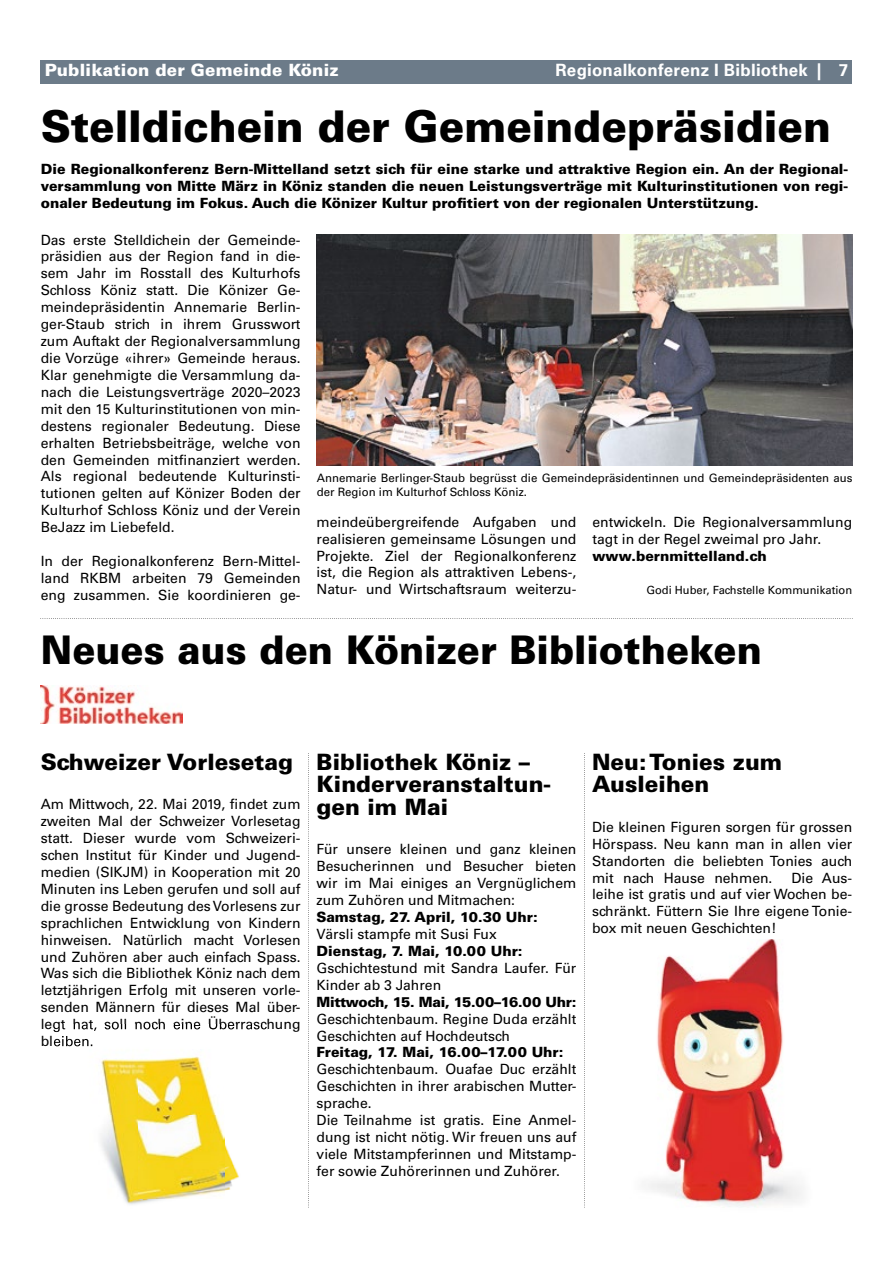
<style>
.page{position:relative;width:893px;height:1263px;background:#fff}
.page>*{position:absolute;margin:0;border:0;box-sizing:border-box;transform-origin:0 0}
.t1{font:900 43.65px "Univers LT Std";letter-spacing:-.005em;color:#000;scale:.96 1}
.t2{font:900 39.45px "Univers LT Std";letter-spacing:-.005em;color:#000;scale:.96 1}
.t3{font:900 22.5px/22.5px "Univers LT Std";color:#000}
.t4{font:700 16.95px "Univers LT Std";letter-spacing:.015em;color:#fff}
.t5{font:900 16.95px "Univers LT Std";letter-spacing:.01em;color:#fff}
.t6{font:14.1px/17px "Univers LT Std";color:#000;text-align:justify}
.t7{font:900 14.1px/17px "Univers LT Std";color:#000;text-align:justify}
.t8{font:900 14.1px "Univers LT Std";letter-spacing:-.02em;color:#000}
.t9{font:11.55px/14.1px "Univers LT Std";color:#000}
.t10{font:11.25px "Univers LT Std";color:#000}
</style>
<div class="page">
<div style="left:41px;top:60px;width:811px;height:24px;background:#6c7b89"></div>
<img style="left:317px;top:234px;width:535px;height:232px">
<svg style="left:40px;top:618px;width:811px;height:1px"></svg>
<img style="left:648px;top:939px;width:154px;height:268px">
<img style="left:41px;top:686px;width:142px;height:38px">
<svg style="left:308px;top:753px;width:1px;height:454px"></svg>
<svg style="left:584px;top:753px;width:1px;height:454px"></svg>
<img style="left:53px;top:1024px;width:214px;height:181px">
<img style="left:53px;top:1036px;width:39px;height:10px">
<p class="t5" style="left:45px;top:59px;width:296px">Publikation der Gemeinde Köniz</p>
<p class="t4" style="left:555px;top:60px;width:294px">Regionalkonferenz I Bibliothek | 7</p>
<h1 class="t1" style="left:41px;top:99px;width:825px">Stelldichein der Gemeindepräsidien</h1>
<p class="t7" style="left:41px;top:160px;width:809px">Die Regionalkonferenz Bern-Mittelland setzt sich für eine starke und attraktive Region ein. An der Regional&shy;versammlung von Mitte März in Köniz standen die neuen Leistungsverträge mit Kulturinstitutionen von regi&shy;onaler Bedeutung im Fokus. Auch die Könizer Kultur profitiert von der regionalen Unterstützung.</p>
<p class="t6" style="left:41px;top:231px;width:261px">Das erste Stelldichein der Gemeinde&shy;präsidien aus der Region fand in die&shy;sem Jahr im Rosstall des Kulturhofs Schloss Köniz statt. Die Könizer Ge&shy;meindepräsidentin Annemarie Berlin&shy;ger-Staub strich in ihrem Grusswort zum Auftakt der Regionalversammlung die Vorzüge «ihrer» Gemeinde heraus.<br>Klar genehmigte die Versammlung da&shy;nach die Leistungsverträge 2020–2023 mit den 15 Kulturinstitutionen von min&shy;destens regionaler Bedeutung. Diese erhalten Betriebsbeiträge, welche von den Gemeinden mitfinanziert werden.<br>Als regional bedeutende Kulturinsti&shy;tutionen gelten auf Könizer Boden der Kulturhof Schloss Köniz und der Verein BeJazz im Liebefeld.</p>
<p class="t6" style="left:41px;top:553px;width:261px">In der Regionalkonferenz Bern-Mittel&shy;land RKBM arbeiten 79 Gemeinden eng zusammen. Sie koordinieren ge-</p>
<p class="t9" style="left:317px;top:471px;width:537px">Annemarie Berlinger-Staub begrüsst die Gemeindepräsidentinnen und Gemeindepräsidenten aus der Region im Kulturhof Schloss Köniz.</p>
<p class="t6" style="left:317px;top:513px;width:261px">meindeübergreifende Aufgaben und realisieren gemeinsame Lösungen und Projekte. Ziel der Regionalkonferenz ist, die Region als attraktiven Lebens-, Natur- und Wirtschaftsraum weiterzu-</p>
<p class="t6" style="left:592px;top:513px;width:261px">entwickeln. Die Regionalversammlung tagt in der Regel zweimal pro Jahr.</p>
<p class="t7" style="left:592px;top:547px;width:176px">www.bernmittelland.ch</p>
<p class="t10" style="left:646px;top:584px;width:207px">Godi Huber, Fachstelle Kommunikation</p>
<h2 class="t2" style="left:41px;top:625px;width:753px">Neues aus den Könizer Bibliotheken</h2>
<h3 class="t3" style="left:41px;top:750px;width:254px">Schweizer Vorlesetag</h3>
<p class="t6" style="left:41px;top:796px;width:261px">Am Mittwoch, 22. Mai 2019, findet zum zweiten Mal der Schweizer Vorlesetag statt. Dieser wurde vom Schweizeri&shy;schen Institut für Kinder und Jugend&shy;medien (SIKJM) in Kooperation mit 20<br>Minuten ins Leben gerufen und soll auf die grosse Bedeutung des Vorlesens zur sprachlichen Entwicklung von Kindern hinweisen. Natürlich macht Vorlesen und Zuhören aber auch einfach Spass.<br>Was sich die Bibliothek Köniz nach dem letztjährigen Erfolg mit unseren vorle&shy;senden Männern für dieses Mal über&shy;legt hat, soll noch eine Überraschung</p>
<h3 class="t3" style="left:317px;top:750px;width:236px">Bibliothek Köniz –<br>Kinderveranstaltun&shy;gen im Mai</h3>
<p class="t6" style="left:317px;top:841px;width:261px">Für unsere kleinen und ganz kleinen Besucherinnen und Besucher bieten wir im Mai einiges an Vergnüglichem zum Zuhören und Mitmachen:</p>
<p class="t7" style="left:317px;top:908px;width:223px">Samstag, 27. April, 10.30 Uhr:</p>
<p class="t6" style="left:317px;top:925px;width:182px">Värsli stampfe mit Susi Fux</p>
<p class="t7" style="left:317px;top:942px;width:207px">Dienstag, 7. Mai, 10.00 Uhr:</p>
<p class="t6" style="left:317px;top:959px;width:261px">Gschichtestund mit Sandra Laufer. Für<br>Kinder ab 3 Jahren</p>
<p class="t8" style="left:317px;top:993px;width:261px">Mittwoch, 15. Mai, 15.00–16.00 Uhr:</p>
<p class="t6" style="left:317px;top:1010px;width:261px">Geschichtenbaum. Regine Duda erzählt<br>Geschichten auf Hochdeutsch</p>
<p class="t7" style="left:317px;top:1044px;width:248px">Freitag, 17. Mai, 16.00–17.00 Uhr:</p>
<p class="t6" style="left:317px;top:1061px;width:261px;text-align:left">Geschichtenbaum. Ouafae Duc erzählt Geschichten in ihrer arabischen Mutter&shy;sprache.<br>Die Teilnahme ist gratis. Eine Anmel&shy;dung ist nicht nötig. Wir freuen uns auf viele Mitstampferinnen und Mitstamp&shy;fer sowie Zuhörerinnen und Zuhörer.</p>
<h3 class="t3" style="left:592px;top:750px;width:192px">Neu: Tonies zum<br>Ausleihen</h3>
<p class="t6" style="left:592px;top:818px;width:262px">Die kleinen Figuren sorgen für grossen Hörspass. Neu kann man in allen vier Standorten die beliebten Tonies auch mit nach Hause nehmen.</p>
<p class="t6" style="left:592px;top:869px;width:262px;text-indent:199px">Die Aus&shy;leihe ist gratis und auf vier Wochen be&shy;schränkt. Füttern Sie Ihre eigene Tonie&shy;box mit neuen Geschichten!</p>
</div>
